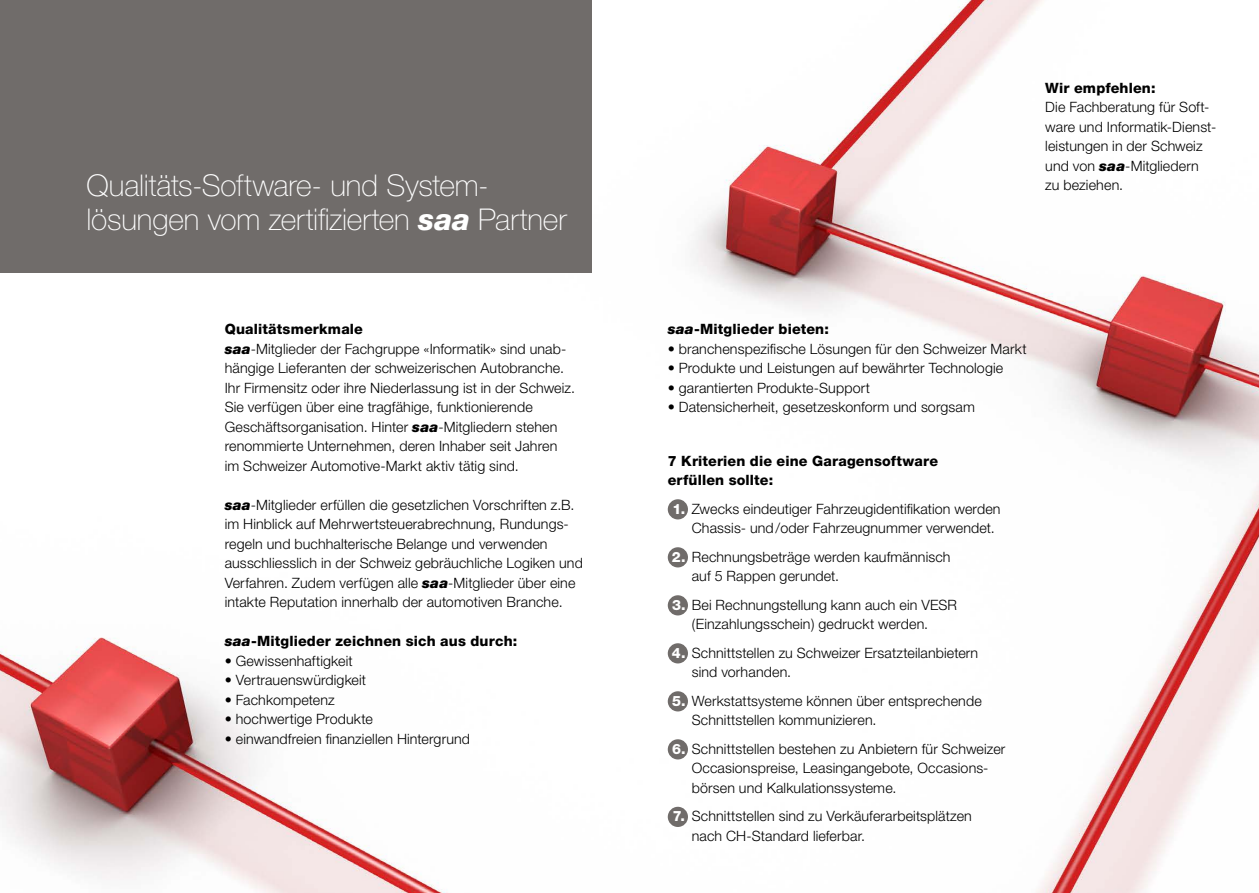
<style>
.page{position:relative;width:1259px;height:893px;background:#fff}
.page>*{position:absolute;margin:0;border:0;box-sizing:border-box;transform-origin:0 0}
.t1{font:100 30px/34.5px "Helvetica Neue";letter-spacing:-.005em;color:#fff}
.t2{font:300 14.25px/19.5px "Helvetica Neue";letter-spacing:.01em;color:#000}
.t3{font:800 14.25px/19.5px "Helvetica Neue";letter-spacing:.01em;color:#000}
.s1{font-weight:800;font-style:italic}
.s2{font-weight:800}
.s3{font-weight:900;font-style:italic}
.s4{font-weight:800;color:#fff}
</style>
<div class="page">
<img style="left:0;top:0;width:1259px;height:893px">
<div style="left:0;top:0;width:591px;height:272px;background:#706c6a"></div>
<div style="left:668px;top:499px;width:20px;height:20px;background:#706c6a;border-radius:50%"></div>
<div style="left:668px;top:547px;width:20px;height:20px;background:#706c6a;border-radius:50%"></div>
<div style="left:668px;top:595px;width:20px;height:20px;background:#706c6a;border-radius:50%"></div>
<div style="left:668px;top:643px;width:20px;height:20px;background:#706c6a;border-radius:50%"></div>
<div style="left:668px;top:691px;width:20px;height:20px;background:#706c6a;border-radius:50%"></div>
<div style="left:668px;top:739px;width:20px;height:20px;background:#706c6a;border-radius:50%"></div>
<div style="left:668px;top:807px;width:20px;height:20px;background:#706c6a;border-radius:50%"></div>
<h1 class="t1" style="left:86px;top:168px;width:482px">Qualitäts-Software- und System&shy;lösungen vom zertifizierten <span class="s1">saa</span> Partner</h1>
<p class="t2" style="left:225px;top:319px;width:352px"><span class="s2">Qualitätsmerkmale<br></span><span class="s3">saa</span>-Mitglieder der Fachgruppe «Informatik» sind unab&shy;hängige Lieferanten der schweizerischen Autobranche.<br>Ihr Firmensitz oder ihre Niederlassung ist in der Schweiz.<br>Sie verfügen über eine tragfähige, funktionierende Geschäftsorganisation. Hinter <span class="s3">saa</span>-Mitgliedern stehen renommierte Unternehmen, deren Inhaber seit Jahren im Schweizer Automotive-Markt aktiv tätig sind.</p>
<p class="t2" style="left:225px;top:494px;width:360px"><span class="s3">saa</span>-Mitglieder erfüllen die gesetzlichen Vorschriften z.B. im Hinblick auf Mehrwertsteuerabrechnung, Rundungs&shy;regeln und buchhalterische Belange und verwenden ausschliesslich in der Schweiz gebräuchliche Logiken und Verfahren. Zudem verfügen alle <span class="s3">saa</span>-Mitglieder über eine intakte Reputation innerhalb der automotiven Branche.</p>
<p class="t3" style="left:225px;top:631px;width:294px"><span class="s3">saa</span>-Mitglieder zeichnen sich aus durch:</p>
<p class="t2" style="left:225px;top:650px;width:129px">• Gewissenhaftigkeit</p>
<p class="t2" style="left:225px;top:670px;width:143px">• Vertrauenswürdigkeit</p>
<p class="t2" style="left:225px;top:689px;width:112px">• Fachkompetenz</p>
<p class="t2" style="left:225px;top:709px;width:150px">• hochwertige Produkte</p>
<p class="t2" style="left:225px;top:728px;width:247px">• einwandfreien finanziellen Hintergrund</p>
<p class="t3" style="left:1045px;top:78px;width:112px">Wir empfehlen:</p>
<p class="t2" style="left:1045px;top:97px;width:172px">Die Fachberatung für Soft&shy;ware und Informatik-Dienst&shy;leistungen in der Schweiz und von <span class="s3">saa</span>-Mitgliedern zu beziehen.</p>
<p class="t3" style="left:668px;top:319px;width:163px"><span class="s3">saa</span>-Mitglieder bieten:</p>
<p class="t2" style="left:668px;top:339px;width:360px">• branchenspezifische Lösungen für den Schweizer Markt</p>
<p class="t2" style="left:668px;top:358px;width:337px">• Produkte und Leistungen auf bewährter Technologie</p>
<p class="t2" style="left:668px;top:378px;width:204px">• garantierten Produkte-Support</p>
<p class="t2" style="left:668px;top:397px;width:309px">• Datensicherheit, gesetzeskonform und sorgsam</p>
<p class="t3" style="left:668px;top:451px;width:272px">7 Kriterien die eine Garagensoftware erfüllen sollte:</p>
<p class="t2" style="left:692px;top:499px;width:310px;text-indent:-19px"><span class="s4">1.</span> Zwecks eindeutiger Fahrzeugidentifikation werden<br>Chassis- und/oder Fahrzeugnummer verwendet.</p>
<p class="t2" style="left:692px;top:547px;width:260px;text-indent:-20px"><span class="s4">2.</span> Rechnungsbeträge werden kaufmännisch auf 5 Rappen gerundet.</p>
<p class="t2" style="left:692px;top:595px;width:267px;text-indent:-20px"><span class="s4">3.</span> Bei Rechnungstellung kann auch ein VESR (Einzahlungsschein) gedruckt werden.</p>
<p class="t2" style="left:692px;top:643px;width:288px;text-indent:-20px"><span class="s4">4.</span> Schnittstellen zu Schweizer Ersatzteilanbietern sind vorhanden.</p>
<p class="t2" style="left:692px;top:691px;width:291px;text-indent:-20px"><span class="s4">5.</span> Werkstattsysteme können über entsprechende<br>Schnittstellen kommunizieren.</p>
<p class="t2" style="left:692px;top:739px;width:315px;text-indent:-20px"><span class="s4">6.</span> Schnittstellen bestehen zu Anbietern für Schweizer<br>Occasionspreise, Leasingangebote, Occasions&shy;börsen und Kalkulationssysteme.</p>
<p class="t2" style="left:692px;top:806px;width:282px;text-indent:-19px"><span class="s4">7.</span> Schnittstellen sind zu Verkäuferarbeitsplätzen nach CH-Standard lieferbar.</p>
</div>
